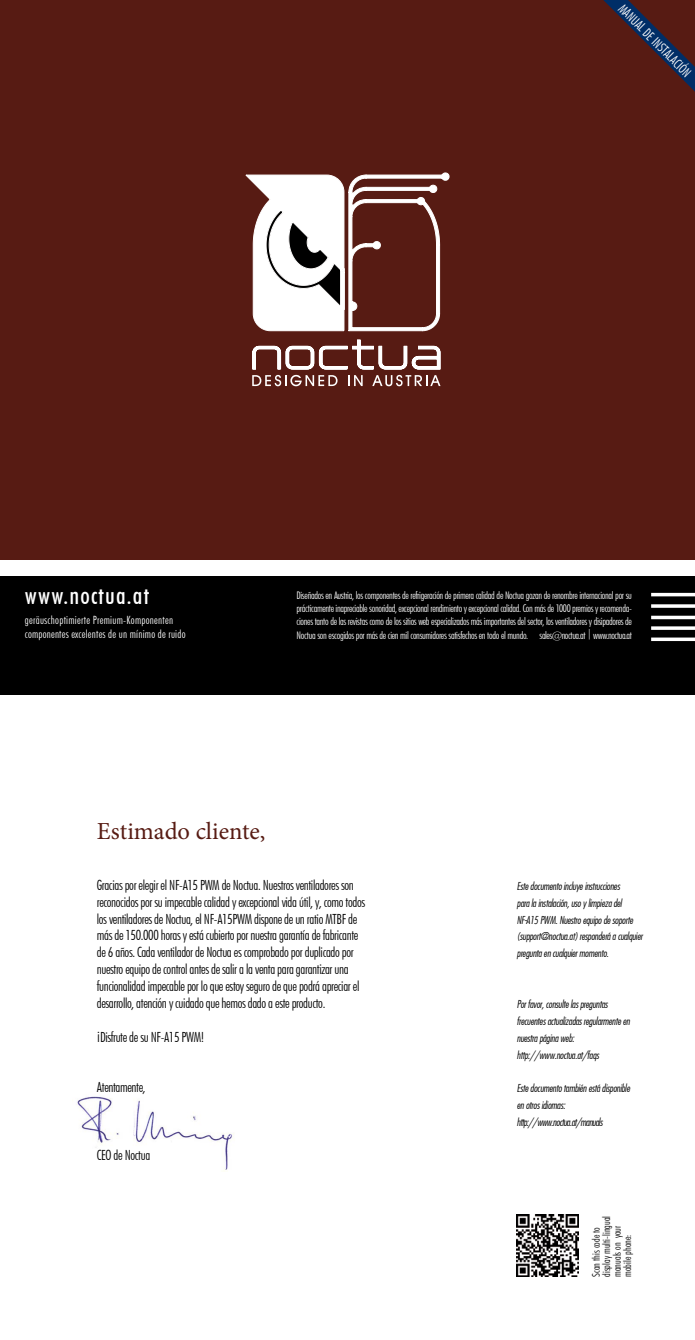
<style>
.page{position:relative;width:695px;height:1340px;background:#fff}
.page>*{position:absolute;margin:0;border:0;box-sizing:border-box;transform-origin:0 0}
.t1{font:24.5px "Minion Pro";color:#571b13}
.t2{font:500 condensed 24.5px "Futura BT";letter-spacing:.05em;color:#fff}
.t3{font:300 condensed 14px/16.8px "Futura BT";letter-spacing:-.025em;color:#000}
.t4{font:300 condensed 13.12px "Futura BT";color:#fff}
.t5{font:300 condensed 11.38px/14px "Futura BT";letter-spacing:.02em;color:#fff}
.t6{font:300 condensed 10.5px/12.6px "Futura BT";letter-spacing:-.03em;color:#fff;text-align:justify}
.t7{font:10.5px/16.8px "Futura Lt Cn BT Italic";letter-spacing:-.02em;color:#000}
.t8{font:300 condensed 10.5px/10.5px "Futura BT";color:#000}
</style>
<div class="page">
<img style="left:517px;top:1214px;width:62px;height:62px">
<div style="left:0;top:0;width:694px;height:559px;background:#571b13"></div>
<div style="left:0;top:576px;width:694px;height:118px;background:#000"></div>
<svg style="left:246px;top:173px;width:203px;height:158px"></svg>
<svg style="left:252px;top:339px;width:189px;height:47px"></svg>
<hr style="left:651px;top:593px;width:43px;height:3px;background:#fff">
<svg style="left:651px;top:604px;width:43px;height:4px"></svg>
<svg style="left:651px;top:615px;width:43px;height:4px"></svg>
<svg style="left:651px;top:637px;width:43px;height:4px"></svg>
<svg style="left:651px;top:626px;width:43px;height:4px"></svg>
<svg style="left:603px;top:0;width:91px;height:91px"></svg>
<img style="left:76px;top:1096px;width:158px;height:75px">
<p class="t4" style="left:626px;top:1px;width:98px;rotate:45deg">MANUAL DE INSTALACIÓN</p>
<h1 class="t2" style="left:25px;top:580px;width:126px">www.noctua.at</h1>
<p class="t6" style="left:296px;top:589px;width:337px">Diseñados en Austria, los componentes de refrigeración de primera calidad de Noctua gozan de renombre internacional por su prácticamente inapreciable sonoridad, excepcional rendimiento y excepcional calidad. Con más de 1000 premios y recomenda&shy;ciones tanto de las revistas como de los sitios web especializados más importantes del sector, los ventiladores y disipadores de</p>
<p class="t6" style="left:296px;top:628px;width:337px">Noctua son escogidos por más de cien mil consumidores satisfechos en todo el mundo. sales@noctua.at | www.noctua.at</p>
<p class="t5" style="left:25px;top:613px;width:162px">geräuschoptimierte Premium-Komponenten componentes excelentes de un mínimo de ruido</p>
<h1 class="t1" style="left:97px;top:815px;width:170px">Estimado cliente,</h1>
<p class="t3" style="left:97px;top:876px;width:270px">Gracias por elegir el NF-A15 PWM de Noctua. Nuestros ventiladores son reconocidos por su impecable calidad y excepcional vida útil, y, como todos los ventiladores de Noctua, el NF-A15PWM dispone de un ratio MTBF de más de 150.000 horas y está cubierto por nuestra garantía de fabricante de 6 años. Cada ventilador de Noctua es comprobado por duplicado por nuestro equipo de control antes de salir a la venta para garantizar una funcionalidad impecable por lo que estoy seguro de que podrá apreciar el desarrollo, atención y cuidado que hemos dado a este producto.</p>
<p class="t3" style="left:97px;top:1028px;width:109px">¡Disfrute de su NF-A15 PWM!</p>
<p class="t3" style="left:97px;top:1078px;width:50px">Atentamente,</p>
<p class="t3" style="left:97px;top:1146px;width:55px">CEO de Noctua</p>
<p class="t7" style="left:517px;top:877px;width:127px">Este documento incluye instrucciones<br>para la instalación, uso y limpieza del NF-A15 PWM. Nuestro equipo de soporte (support@noctua.at) responderá a cualquier pregunta en cualquier momento.</p>
<p class="t7" style="left:517px;top:995px;width:114px">Por favor, consulte las preguntas frecuentes actualizadas regularmente en nuestra página web: http://www.noctua.at/faqs</p>
<p class="t7" style="left:517px;top:1079px;width:115px">Este documento también está disponible en otros idiomas: http://www.noctua.at/manuals</p>
<p class="t8" style="left:590px;top:1276px;width:63px;rotate:-90deg">Scan this code to display multi-lingual manuals on your mobile phone:</p>
</div>
